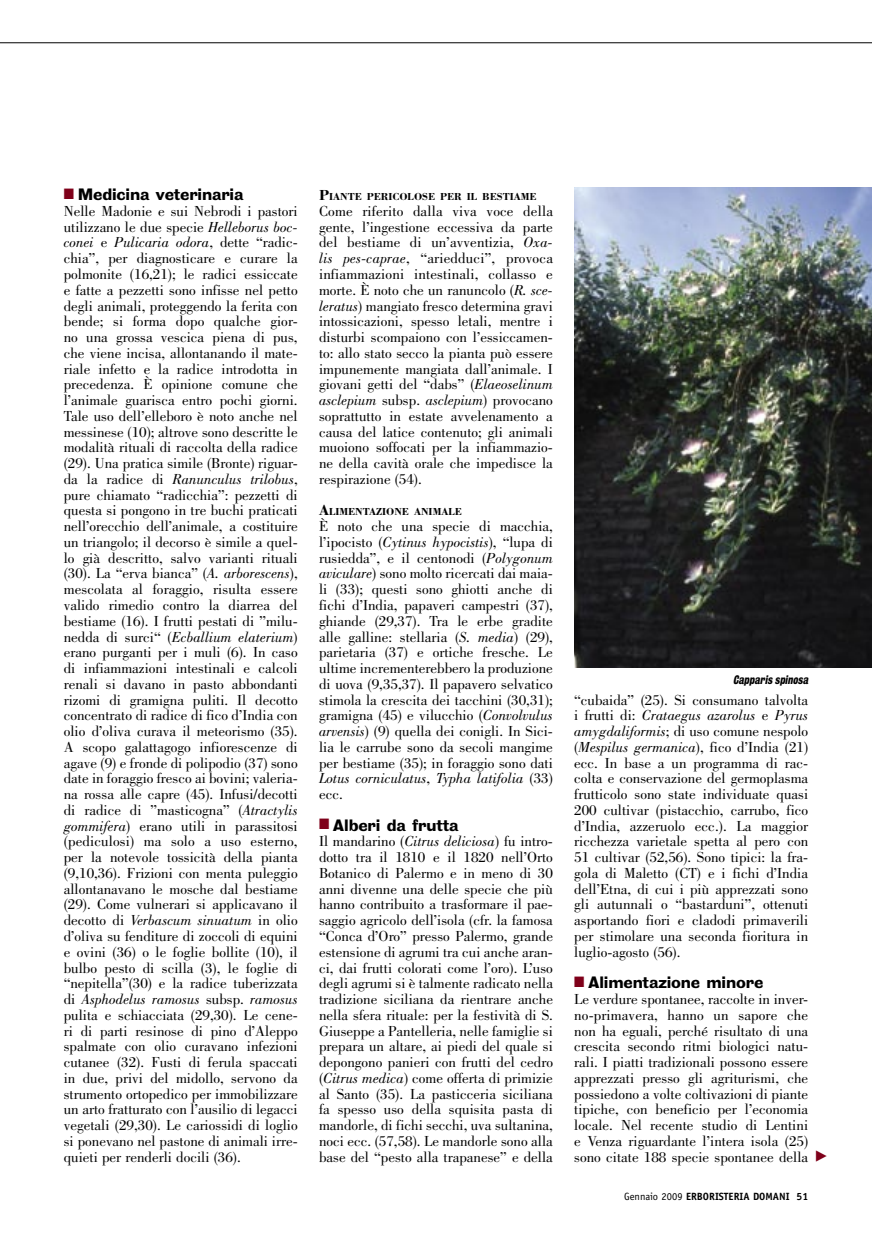
<style>
.page{position:relative;width:872px;height:1234px;background:#fff}
.page>*{position:absolute;margin:0;border:0;box-sizing:border-box;transform-origin:0 0}
.t1{font:15px/15.8px "Bodoni";color:#000;text-align:justify}
.Titolino_nel_testo{font:15px "Bureau Grot Seven Nine";letter-spacing:-.01em;color:#000;scale:.9 1}
.Dida{font:italic 11.25px "Bureau Grot Three Seven";color:#000;scale:.94 1}
.t2{font:700 10.5px "Bodoni";color:#000}
.t3{font:700 10.5px "Officina Sans";color:#000}
.s1{color:#7f001a}
.s2{font-style:italic}
.s3{font-size:15px}
.s4{font-weight:400}
</style>
<div class="page">
<hr style="left:0;top:42px;width:872px;height:1px;background:#000">
<img style="left:574px;top:187px;width:298px;height:480px">
<p class="Titolino_nel_testo" style="left:64px;top:185px;width:201px"><span class="s1">■</span> Medicina veterinaria</p>
<p class="t1" style="left:64px;top:203px;width:235px">Nelle Madonie e sui Nebrodi i pastori utilizzano le due specie <span class="s2">Helleborus boc&shy;conei</span> e <span class="s2">Pulicaria odora</span>, dette “radic&shy;chia”, per diagnosticare e curare la polmonite (16,21); le radici essiccate e fatte a pezzetti sono infisse nel petto degli animali, proteggendo la ferita con bende; si forma dopo qualche gior&shy;no una grossa vescica piena di pus, che viene incisa, allontanando il mate&shy;riale infetto e la radice introdotta in precedenza. È opinione comune che l’animale guarisca entro pochi giorni.<br>Tale uso dell’elleboro è noto anche nel messinese (10); altrove sono descritte le modalità rituali di raccolta della radice (29). Una pratica simile (Bronte) riguar&shy;da la radice di <span class="s2">Ranunculus trilobus</span>, pure chiamato “radicchia”: pezzetti di questa si pongono in tre buchi praticati nell’orecchio dell’animale, a costituire un triangolo; il decorso è simile a quel&shy;lo già descritto, salvo varianti rituali (30). La “erva bianca” (<span class="s2">A. arborescens</span>), mescolata al foraggio, risulta essere valido rimedio contro la diarrea del bestiame (16). I frutti pestati di ”milu&shy;nedda di surci“ (<span class="s2">Ecballium elaterium</span>) erano purganti per i muli (6). In caso di infiammazioni intestinali e calcoli renali si davano in pasto abbondanti rizomi di gramigna puliti. Il decotto concentrato di radice di fico d’India con olio d’oliva curava il meteorismo (35).<br>A scopo galattagogo infiorescenze di agave (9) e fronde di polipodio (37) sono date in foraggio fresco ai bovini; valeria&shy;na rossa alle capre (45). Infusi/decotti di radice di ”masticogna” (<span class="s2">Atractylis gommifera</span>) erano utili in parassitosi (pediculosi) ma solo a uso esterno, per la notevole tossicità della pianta (9,10,36). Frizioni con menta puleggio allontanavano le mosche dal bestiame (29). Come vulnerari si applicavano il decotto di <span class="s2">Verbascum sinuatum</span> in olio d’oliva su fenditure di zoccoli di equini e ovini (36) o le foglie bollite (10), il bulbo pesto di scilla (3), le foglie di “nepitella”(30) e la radice tuberizzata di <span class="s2">Asphodelus ramosus</span> subsp. <span class="s2">ramosus </span>pulita e schiacciata (29,30). Le cene&shy;ri di parti resinose di pino d’Aleppo spalmate con olio curavano infezioni cutanee (32). Fusti di ferula spaccati in due, privi del midollo, servono da strumento ortopedico per immobilizzare un arto fratturato con l’ausilio di legacci vegetali (29,30). Le cariossidi di loglio si ponevano nel pastone di animali irre&shy;quieti per renderli docili (36).</p>
<p class="t2" style="left:319px;top:190px;width:219px"><span class="s3">P</span>IANTE PERICOLOSE PER IL BESTIAME</p>
<p class="t1" style="left:319px;top:203px;width:235px">Come riferito dalla viva voce della gente, l’ingestione eccessiva da parte del bestiame di un’avventizia, <span class="s2">Oxa&shy;lis pes-caprae</span>, “ariedduci”, provoca infiammazioni intestinali, collasso e morte. È noto che un ranuncolo (<span class="s2">R. sce&shy;leratus</span>) mangiato fresco determina gravi intossicazioni, spesso letali, mentre i disturbi scompaiono con l’essiccamen&shy;to: allo stato secco la pianta può essere impunemente mangiata dall’animale. I giovani getti del “dabs” (<span class="s2">Elaeoselinum asclepium</span> subsp. <span class="s2">asclepium</span>) provocano soprattutto in estate avvelenamento a causa del latice contenuto; gli animali muoiono soffocati per la infiammazio&shy;ne della cavità orale che impedisce la respirazione (54).</p>
<p class="t2" style="left:319px;top:505px;width:144px"><span class="s3">A</span>LIMENTAZIONE ANIMALE</p>
<p class="t1" style="left:319px;top:518px;width:235px">È noto che una specie di macchia, l’ipocisto (<span class="s2">Cytinus hypocistis</span>), “lupa di rusiedda”, e il centonodi (<span class="s2">Polygonum aviculare</span>) sono molto ricercati dai maia&shy;li (33); questi sono ghiotti anche di fichi d’India, papaveri campestri (37), ghiande (29,37). Tra le erbe gradite alle galline: stellaria (<span class="s2">S. media</span>) (29), parietaria (37) e ortiche fresche. Le ultime incrementerebbero la produzione di uova (9,35,37). Il papavero selvatico stimola la crescita dei tacchini (30,31); gramigna (45) e vilucchio (<span class="s2">Convolvulus arvensis</span>) (9) quella dei conigli. In Sici&shy;lia le carrube sono da secoli mangime per bestiame (35); in foraggio sono dati <span class="s2">Lotus corniculatus</span>, <span class="s2">Typha latifolia</span> (33) ecc.</p>
<p class="Titolino_nel_testo" style="left:319px;top:815px;width:157px"><span class="s1">■</span> Alberi da frutta</p>
<p class="t1" style="left:319px;top:833px;width:235px">Il mandarino (<span class="s2">Citrus deliciosa</span>) fu intro&shy;dotto tra il 1810 e il 1820 nell’Orto Botanico di Palermo e in meno di 30 anni divenne una delle specie che più hanno contribuito a trasformare il pae&shy;saggio agricolo dell’isola (cfr. la famosa “Conca d’Oro” presso Palermo, grande estensione di agrumi tra cui anche aran&shy;ci, dai frutti colorati come l’oro). L’uso degli agrumi si è talmente radicato nella tradizione siciliana da rientrare anche nella sfera rituale: per la festività di S.<br>Giuseppe a Pantelleria, nelle famiglie si prepara un altare, ai piedi del quale si depongono panieri con frutti del cedro (<span class="s2">Citrus medica</span>) come offerta di primizie al Santo (35). La pasticceria siciliana fa spesso uso della squisita pasta di mandorle, di fichi secchi, uva sultanina, noci ecc. (57,58). Le mandorle sono alla base del “pesto alla trapanese” e della</p>
<p class="Dida" style="left:733px;top:672px;width:84px">Capparis spinosa</p>
<p class="t1" style="left:574px;top:691px;width:235px">“cubaida” (25). Si consumano talvolta i frutti di: <span class="s2">Crataegus azarolus</span> e <span class="s2">Pyrus amygdaliformis</span>; di uso comune nespolo (<span class="s2">Mespilus germanica</span>), fico d’India (21) ecc. In base a un programma di rac&shy;colta e conservazione del germoplasma frutticolo sono state individuate quasi 200 cultivar (pistacchio, carrubo, fico d’India, azzeruolo ecc.). La maggior ricchezza varietale spetta al pero con 51 cultivar (52,56). Sono tipici: la fra&shy;gola di Maletto (CT) e i fichi d’India dell’Etna, di cui i più apprezzati sono gli autunnali o “bastarduni”, ottenuti asportando fiori e cladodi primaverili per stimolare una seconda fioritura in luglio-agosto (56).</p>
<p class="Titolino_nel_testo" style="left:574px;top:973px;width:212px"><span class="s1">■</span> Alimentazione minore</p>
<p class="t1" style="left:574px;top:990px;width:235px">Le verdure spontanee, raccolte in inver&shy;no-primavera, hanno un sapore che non ha eguali, perché risultato di una crescita secondo ritmi biologici natu&shy;rali. I piatti tradizionali possono essere apprezzati presso gli agriturismi, che possiedono a volte coltivazioni di piante tipiche, con beneficio per l’economia locale. Nel recente studio di Lentini e Venza riguardante l’intera isola (25) sono citate 188 specie spontanee della</p>
<p class="t3" style="left:624px;top:1189px;width:185px"><span class="s4">Gennaio 2009</span> ERBORISTERIA DOMANI 51</p>
</div>
